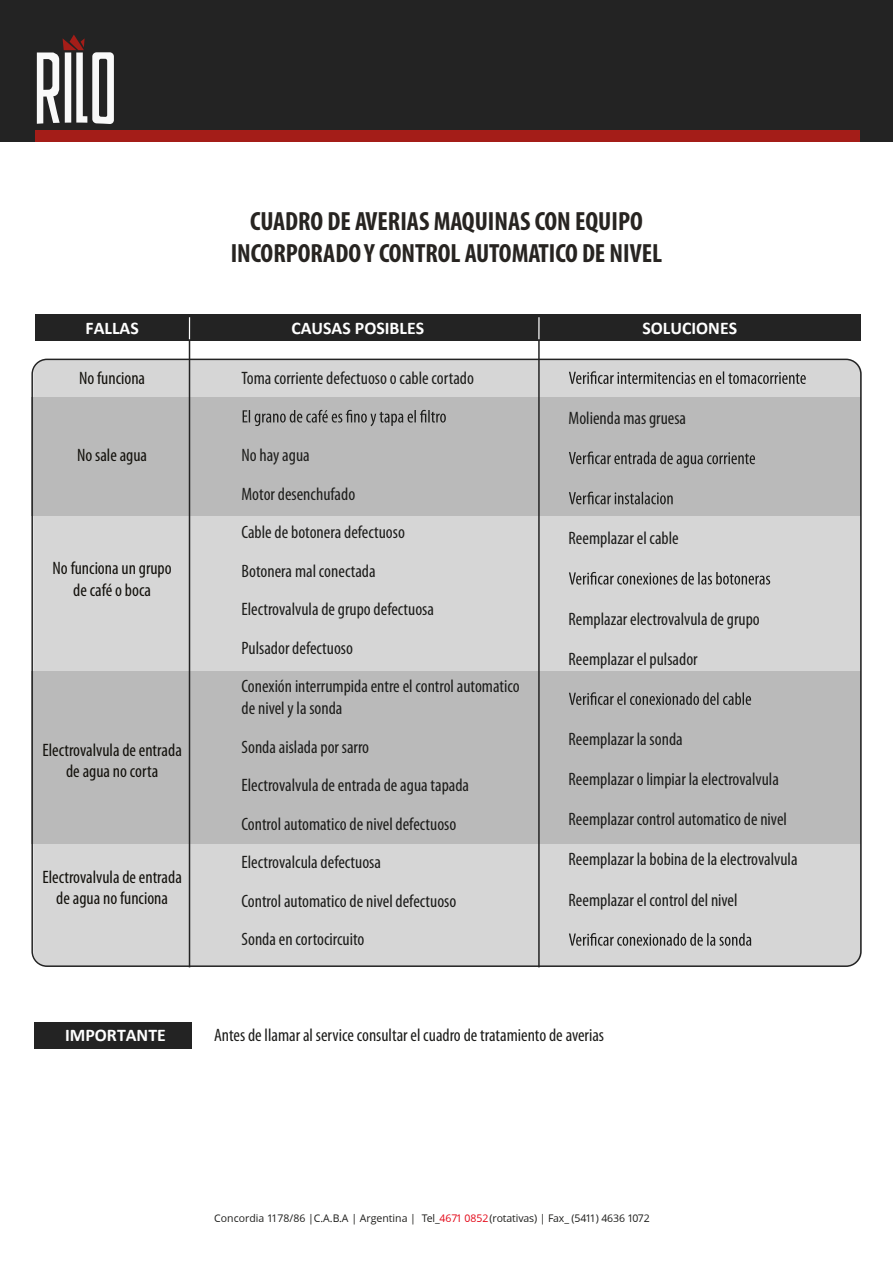
<style>
.page{position:relative;width:893px;height:1263px;background:#fff}
.page>*{position:absolute;margin:0;border:0;box-sizing:border-box;transform-origin:0 0}
.t1{font:700 condensed 26.4px/31.8px "Myriad Pro";color:#272421;text-align:center}
.t2{font:condensed 18px/38.5px "Myriad Pro";color:#1d1d1b}
.t3{font:condensed 18px/21.6px "Myriad Pro";color:#13110c;text-align:center}
.t4{font:700 17.85px "Calibri";color:#fff}
.t5{font:10.5px "Open Sans";letter-spacing:-.01em;color:#1d1d1b}
.s1{color:#e30616}
</style>
<div class="page">
<div style="left:0;top:0;width:893px;height:142px;background:#232323"></div>
<div style="left:33px;top:359px;width:829px;height:607px;background:#d6d6d6;border-radius:15px"></div>
<div style="left:31px;top:397px;width:830px;height:119px;background:#bababa"></div>
<div style="left:31px;top:671px;width:830px;height:172px;background:#bababa"></div>
<div style="left:35px;top:130px;width:825px;height:12px;background:#a41d18"></div>
<hr style="left:189px;top:338px;width:1px;height:629px;background:#232323">
<hr style="left:538px;top:338px;width:2px;height:629px;background:#232323">
<div style="left:36px;top:314px;width:825px;height:27px;background:#232323"></div>
<div style="left:34px;top:1022px;width:158px;height:27px;background:#232323"></div>
<svg style="left:189px;top:317px;width:1px;height:22px"></svg>
<hr style="left:538px;top:317px;width:2px;height:22px;background:#fff">
<svg style="left:569px;top:371px;width:237px;height:13px"></svg>
<svg style="left:243px;top:410px;width:203px;height:16px"></svg>
<svg style="left:569px;top:451px;width:186px;height:17px"></svg>
<svg style="left:569px;top:492px;width:104px;height:12px"></svg>
<svg style="left:569px;top:572px;width:201px;height:13px"></svg>
<svg style="left:569px;top:692px;width:182px;height:13px"></svg>
<svg style="left:569px;top:933px;width:182px;height:13px"></svg>
<svg style="left:37px;top:35px;width:77px;height:89px"></svg>
<p class="t4" style="left:86px;top:315px;width:55px">FALLAS</p>
<p class="t3" style="left:79px;top:367px;width:68px">No funciona</p>
<p class="t3" style="left:77px;top:444px;width:72px">No sale agua</p>
<p class="t3" style="left:53px;top:557px;width:121px">No funciona un grupo de café o boca</p>
<p class="t3" style="left:43px;top:739px;width:141px">Electrovalvula de entrada de agua no corta</p>
<p class="t3" style="left:43px;top:866px;width:141px">Electrovalvula de entrada de agua no funciona</p>
<p class="t4" style="left:65px;top:1023px;width:102px">IMPORTANTE</p>
<h1 class="t1" style="left:231px;top:205px;width:433px">CUADRO DE AVERIAS MAQUINAS CON EQUIPO<br>INCORPORADOY CONTROL AUTOMATICO DE NIVEL</h1>
<p class="t4" style="left:291px;top:315px;width:134px">CAUSAS POSIBLES</p>
<p class="t4" style="left:642px;top:315px;width:96px">SOLUCIONES</p>
<p class="t2" style="left:242px;top:358px;width:234px">Toma corriente defectuoso o cable cortado</p>
<p class="t2" style="left:242px;top:436px;width:280px">No hay agua<br>Motor desenchufado<br>Cable de botonera defectuoso<br>Botonera mal conectada<br>Electrovalvula de grupo defectuosa<br>Pulsador defectuoso<br>Conexión interrumpida entre el control automatico</p>
<p class="t2" style="left:242px;top:688px;width:229px">de nivel y la sonda<br>Sonda aislada por sarro<br>Electrovalvula de entrada de agua tapada<br>Control automatico de nivel defectuoso<br>Electrovalcula defectuosa<br>Control automatico de nivel defectuoso<br>Sonda en cortocircuito</p>
<p class="t2" style="left:569px;top:398px;width:119px">Molienda mas gruesa</p>
<p class="t2" style="left:569px;top:519px;width:112px">Reemplazar el cable</p>
<p class="t2" style="left:569px;top:599px;width:193px">Remplazar electrovalvula de grupo</p>
<p class="t2" style="left:569px;top:639px;width:131px">Reemplazar el pulsador</p>
<p class="t2" style="left:569px;top:719px;width:116px">Reemplazar la sonda</p>
<p class="t2" style="left:569px;top:760px;width:212px">Reemplazar o limpiar la electrovalvula</p>
<p class="t2" style="left:569px;top:800px;width:220px">Reemplazar control automatico de nivel</p>
<p class="t2" style="left:569px;top:840px;width:230px">Reemplazar la bobina de la electrovalvula</p>
<p class="t2" style="left:569px;top:880px;width:171px">Reemplazar el control del nivel</p>
<p class="t2" style="left:214px;top:1016px;width:392px">Antes de llamar al service consultar el cuadro de tratamiento de averias</p>
<p class="t5" style="left:214px;top:1212px;width:437px">Concordia 1178/86 |C.A.B.A | Argentina | Tel_<span class="s1">4671 0852</span> (rotativas) | Fax_ (5411) 4636 1072</p>
</div>
